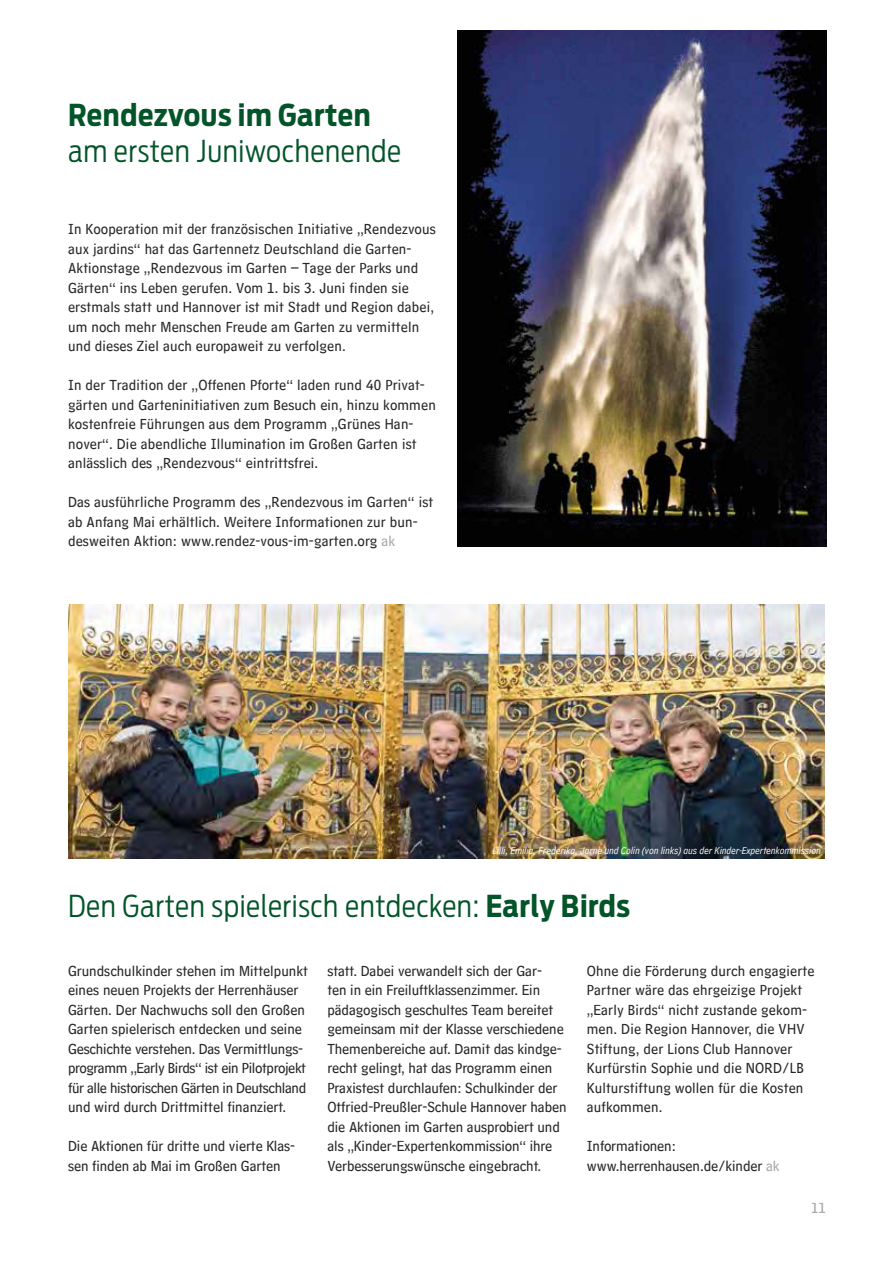
<style>
.page{position:relative;width:893px;height:1263px;background:#fff}
.page>*{position:absolute;margin:0;border:0;box-sizing:border-box;transform-origin:0 0}
.t1{font:300 30px "Antenna Cond";letter-spacing:.02em;color:#035429}
.t2{font:700 30px "Antenna Cond";letter-spacing:.02em;color:#035429}
.t3{font:15px/19.5px "Hannover Millennial Text";color:#282827}
.t4{font:15px "Hannover Millennial Text";color:#a8a8a7}
.t5{font:italic 10.5px "HM Comment";color:#fff}
.s1{color:#a8a8a7}
.s2{font-weight:700}
</style>
<div class="page">
<img style="left:68px;top:30px;width:759px;height:829px">
<h1 class="t2" style="left:68px;top:97px;width:304px">Rendezvous im Garten</h1>
<h1 class="t1" style="left:68px;top:133px;width:335px">am ersten Juniwochenende</h1>
<p class="t3" style="left:68px;top:220px;width:369px">In Kooperation mit der französischen Initiative „Rendezvous aux jardins“ hat das Gartennetz Deutschland die Garten-Aktionstage „Rendezvous im Garten – Tage der Parks und Gärten“ ins Leben gerufen. Vom 1. bis 3. Juni finden sie erstmals statt und Hannover ist mit Stadt und Region dabei, um noch mehr Menschen Freude am Garten zu vermitteln und dieses Ziel auch europaweit zu verfolgen.</p>
<p class="t3" style="left:68px;top:376px;width:369px">In der Tradition der „Offenen Pforte“ laden rund 40 Privat&shy;gärten und Garteninitiativen zum Besuch ein, hinzu kommen kostenfreie Führungen aus dem Programm „Grünes Han&shy;nover“. Die abendliche Illumination im Großen Garten ist anlässlich des „Rendezvous“ eintrittsfrei.</p>
<p class="t3" style="left:68px;top:493px;width:367px">Das ausführliche Programm des „Rendezvous im Garten“ ist ab Anfang Mai erhältlich. Weitere Informationen zur bun&shy;desweiten Aktion: www.rendez-vous-im-garten.org <span class="s1">ak</span></p>
<p class="t5" style="left:493px;top:845px;width:330px">Lilli, Emilia, Frederika, Jarne und Colin (von links) aus der Kinder-Expertenkommission</p>
<h1 class="t1" style="left:68px;top:888px;width:564px">Den Garten spielerisch entdecken: <span class="s2">Early Birds</span></h1>
<p class="t3" style="left:68px;top:961px;width:241px">Grundschulkinder stehen im Mittelpunkt eines neuen Projekts der Herrenhäuser Gärten. Der Nachwuchs soll den Großen Garten spielerisch entdecken und seine Geschichte verstehen. Das Vermittlungs&shy;programm „Early Birds“ ist ein Pilotprojekt für alle historischen Gärten in Deutschland und wird durch Drittmittel finanziert.</p>
<p class="t3" style="left:68px;top:1137px;width:229px">Die Aktionen für dritte und vierte Klas&shy;sen finden ab Mai im Großen Garten</p>
<p class="t3" style="left:327px;top:961px;width:241px">statt. Dabei verwandelt sich der Gar-<br>ten in ein Freiluftklassenzimmer. Ein pädagogisch geschultes Team bereitet gemeinsam mit der Klasse verschiedene Themenbereiche auf. Damit das kindge&shy;recht gelingt, hat das Programm einen Praxistest durchlaufen: Schulkinder der Otfried-Preußler-Schule Hannover haben die Aktionen im Garten ausprobiert und als „Kinder-Expertenkommission“ ihre Verbesserungswünsche eingebracht.</p>
<p class="t3" style="left:587px;top:961px;width:229px">Ohne die Förderung durch engagierte<br>Partner wäre das ehrgeizige Projekt „Early Birds“ nicht zustande gekom&shy;men. Die Region Hannover, die VHV<br>Stiftung, der Lions Club Hannover<br>Kurfürstin Sophie und die NORD/LB<br>Kulturstiftung wollen für die Kosten aufkommen.</p>
<p class="t3" style="left:587px;top:1137px;width:194px">Informationen: www.herrenhausen.de/kinder <span class="s1">ak</span></p>
<p class="t4" style="left:811px;top:1199px;width:16px">11</p>
</div>
